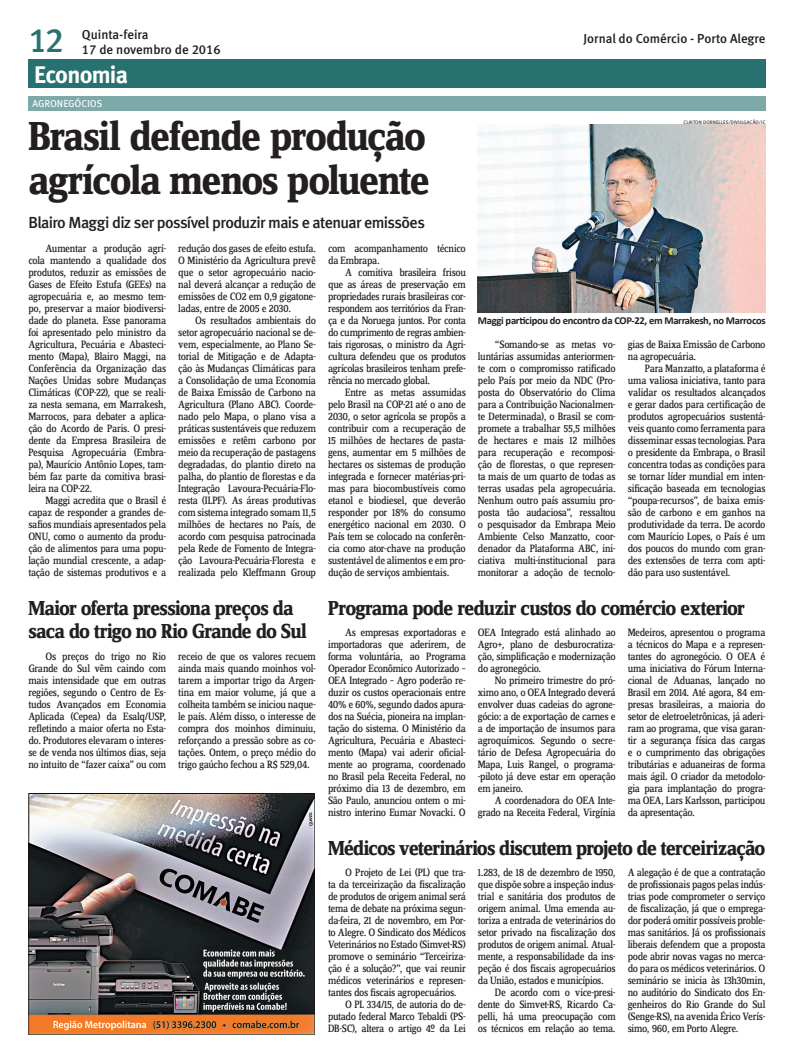
<style>
.page{position:relative;width:794px;height:1063px;background:#fff}
.page>*{position:absolute;margin:0;border:0;box-sizing:border-box;transform-origin:0 0}
.Abre{font:700 42px/44px "Zine Serif Dis";letter-spacing:-.04em;color:#231f20}
.t1{font:34px "Meta Medium LF";color:#277270}
.t2{font:24px "Meta Bold LF";letter-spacing:-.03em;color:#fff}
.Matéria_3_2_1{font:700 21px/23px "Zine Serif Dis";letter-spacing:-.04em;color:#231f20}
.Linha_de_apoio{font:16px "Meta Medium LF";letter-spacing:-.04em;color:#231f20}
.Cabeçalho{font:13px "Meta Medium LF";color:#231f20}
.TEXTO{font:11px/12px "Zine Serif Dis";letter-spacing:-.03em;color:#231f20;text-align:justify}
.Legenda{font:700 10.6px "Calibri";letter-spacing:-.03em;color:#231f20}
.CARTOLA{font:10px "Meta Book LF Caps";letter-spacing:-.015em;color:#fff}
.Crédito{font:5px "Meta Book Caps";color:#231f20}
</style>
<div class="page">
<div style="left:28px;top:60px;width:737px;height:28px;background:#277270"></div>
<img style="left:28px;top:794px;width:287px;height:241px">
<div style="left:28px;top:96px;width:737px;height:14px;background:#7daaa9"></div>
<img style="left:478px;top:125px;width:287px;height:187px">
<p class="Cabeçalho" style="left:82px;top:26px;width:68px">Quinta-feira</p>
<p class="Cabeçalho" style="left:82px;top:42px;width:140px">17 de novembro de 2016</p>
<p class="t1" style="left:28px;top:21px;width:37px">12</p>
<p class="Cabeçalho" style="left:583px;top:31px;width:183px">Jornal do Comércio - Porto Alegre</p>
<h3 class="t2" style="left:34px;top:60px;width:95px">Economia</h3>
<p class="CARTOLA" style="left:33px;top:98px;width:71px">AGRONEGÓCIOS</p>
<p class="Abre" style="left:28px;top:116px;width:403px">Brasil defende produção agrícola menos poluente</p>
<p class="Linha_de_apoio" style="left:28px;top:213px;width:398px">Blairo Maggi diz ser possível produzir mais e atenuar emissões</p>
<p class="TEXTO" style="left:28px;top:243px;width:139px;text-indent:17px">Aumentar a produção agrí&shy;cola mantendo a qualidade dos produtos, reduzir as emissões de Gases de Efeito Estufa (GEEs) na agropecuária e, ao mesmo tem&shy;po, preservar a maior biodiversi&shy;dade do planeta. Esse panorama foi apresentado pelo ministro da Agricultura, Pecuária e Abasteci&shy;mento (Mapa), Blairo Maggi, na Conferência da Organização das Nações Unidas sobre Mudanças Climáticas (COP-22), que se reali&shy;za nesta semana, em Marrakesh, Marrocos, para debater a aplica&shy;ção do Acordo de Paris. O presi&shy;dente da Empresa Brasileira de Pesquisa Agropecuária (Embra&shy;pa), Maurício Antônio Lopes, tam&shy;bém faz parte da comitiva brasi&shy;leira na COP-22.</p>
<p class="TEXTO" style="left:28px;top:495px;width:139px;text-indent:17px">Maggi acredita que o Brasil é capaz de responder a grandes de&shy;safios mundiais apresentados pela ONU, como o aumento da produ&shy;ção de alimentos para uma popu&shy;lação mundial crescente, a adap&shy;tação de sistemas produtivos e a</p>
<p class="TEXTO" style="left:178px;top:243px;width:139px">redução dos gases de efeito estufa.<br>O Ministério da Agricultura prevê que o setor agropecuário nacio&shy;nal deverá alcançar a redução de emissões de CO2 em 0,9 gigatone&shy;ladas, entre de 2005 e 2030.</p>
<p class="TEXTO" style="left:178px;top:315px;width:139px;text-indent:17px">Os resultados ambientais do setor agropecuário nacional se de&shy;vem, especialmente, ao Plano Se&shy;torial de Mitigação e de Adapta&shy;ção às Mudanças Climáticas para a Consolidação de uma Economia de Baixa Emissão de Carbono na Agricultura (Plano ABC). Coorde&shy;nado pelo Mapa, o plano visa a práticas sustentáveis que reduzem emissões e retêm carbono por meio da recuperação de pastagens degradadas, do plantio direto na palha, do plantio de florestas e da Integração Lavoura-Pecuária-Flo&shy;resta (ILPF). As áreas produtivas com sistema integrado somam 11,5 milhões de hectares no País, de acordo com pesquisa patrocinada pela Rede de Fomento de Integra&shy;ção Lavoura-Pecuária-Floresta e realizada pelo Kleffmann Group</p>
<p class="TEXTO" style="left:328px;top:243px;width:139px">com acompanhamento técnico da Embrapa.</p>
<p class="TEXTO" style="left:328px;top:267px;width:139px;text-indent:17px">A comitiva brasileira frisou que as áreas de preservação em propriedades rurais brasileiras cor&shy;respondem aos territórios da Fran&shy;ça e da Noruega juntos. Por conta do cumprimento de regras ambien&shy;tais rigorosas, o ministro da Agri&shy;cultura defendeu que os produtos agrícolas brasileiros tenham prefe&shy;rência no mercado global.</p>
<p class="TEXTO" style="left:328px;top:387px;width:139px;text-indent:17px">Entre as metas assumidas pelo Brasil na COP-21 até o ano de 2030, o setor agrícola se propôs a contribuir com a recuperação de 15 milhões de hectares de pasta&shy;gens, aumentar em 5 milhões de hectares os sistemas de produção integrada e fornecer matérias-pri&shy;mas para biocombustíveis como etanol e biodiesel, que deverão responder por 18% do consumo energético nacional em 2030. O País tem se colocado na conferên&shy;cia como ator-chave na produção sustentável de alimentos e em pro&shy;dução de serviços ambientais.</p>
<p class="Crédito" style="left:683px;top:119px;width:84px">CLAITON DORNELLES/DIVULGAÇÃO/JC</p>
<p class="Legenda" style="left:478px;top:313px;width:289px">Maggi participou do encontro da COP-22, em Marrakesh, no Marrocos</p>
<p class="TEXTO" style="left:478px;top:339px;width:139px;text-indent:17px">“Somando-se as metas vo&shy;luntárias assumidas anteriormen&shy;te com o compromisso ratificado pelo País por meio da NDC (Pro&shy;posta do Observatório do Clima para a Contribuição Nacionalmen&shy;te Determinada), o Brasil se com&shy;promete a trabalhar 55,5 milhões de hectares e mais 12 milhões para recuperação e recomposi&shy;ção de florestas, o que represen&shy;ta mais de um quarto de todas as terras usadas pela agropecuária.<br>Nenhum outro país assumiu pro&shy;posta tão audaciosa”, ressaltou o pesquisador da Embrapa Meio Ambiente Celso Manzatto, coor&shy;denador da Plataforma ABC, ini&shy;ciativa multi-institucional para monitorar a adoção de tecnolo-</p>
<p class="TEXTO" style="left:628px;top:339px;width:139px">gias de Baixa Emissão de Carbono na agropecuária.</p>
<p class="TEXTO" style="left:628px;top:363px;width:139px;text-indent:17px">Para Manzatto, a plataforma é uma valiosa iniciativa, tanto para validar os resultados alcançados e gerar dados para certificação de produtos agropecuários sustentá&shy;veis quanto como ferramenta para disseminar essas tecnologias. Para o presidente da Embrapa, o Brasil concentra todas as condições para se tornar líder mundial em inten&shy;sificação baseada em tecnologias “poupa-recursos”, de baixa emis&shy;são de carbono e em ganhos na produtividade da terra. De acordo com Maurício Lopes, o País é um dos poucos do mundo com gran&shy;des extensões de terra com apti&shy;dão para uso sustentável.</p>
<p class="Matéria_3_2_1" style="left:28px;top:598px;width:280px">Maior oferta pressiona preços da saca do trigo no Rio Grande do Sul</p>
<p class="TEXTO" style="left:28px;top:651px;width:139px;text-indent:17px">Os preços do trigo no Rio Grande do Sul vêm caindo com mais intensidade que em outras regiões, segundo o Centro de Es&shy;tudos Avançados em Economia Aplicada (Cepea) da Esalq/USP, refletindo a maior oferta no Esta&shy;do. Produtores elevaram o interes&shy;se de venda nos últimos dias, seja no intuito de “fazer caixa” ou com</p>
<p class="TEXTO" style="left:178px;top:651px;width:139px">receio de que os valores recuem ainda mais quando moinhos vol&shy;tarem a importar trigo da Argen&shy;tina em maior volume, já que a colheita também se iniciou naque&shy;le país. Além disso, o interesse de compra dos moinhos diminuiu, reforçando a pressão sobre as co&shy;tações. Ontem, o preço médio do trigo gaúcho fechou a R$ 529,04.</p>
<p class="Matéria_3_2_1" style="left:328px;top:598px;width:418px">Programa pode reduzir custos do comércio exterior</p>
<p class="TEXTO" style="left:328px;top:627px;width:139px;text-indent:17px">As empresas exportadoras e importadoras que aderirem, de forma voluntária, ao Programa Operador Econômico Autorizado – OEA Integrado – Agro poderão re&shy;duzir os custos operacionais entre 40% e 60%, segundo dados apura&shy;dos na Suécia, pioneira na implan&shy;tação do sistema. O Ministério da Agricultura, Pecuária e Abasteci&shy;mento (Mapa) vai aderir oficial&shy;mente ao programa, coordenado no Brasil pela Receita Federal, no próximo dia 13 de dezembro, em São Paulo, anunciou ontem o mi&shy;nistro interino Eumar Novacki. O</p>
<p class="TEXTO" style="left:478px;top:627px;width:139px">OEA Integrado está alinhado ao Agro+, plano de desburocratiza&shy;ção, simplificação e modernização do agronegócio.</p>
<p class="TEXTO" style="left:478px;top:675px;width:139px;text-indent:17px">No primeiro trimestre do pró&shy;ximo ano, o OEA Integrado deverá envolver duas cadeias do agrone&shy;gócio: a de exportação de carnes e a de importação de insumos para agroquímicos. Segundo o secre&shy;tário de Defesa Agropecuária do Mapa, Luis Rangel, o programa--piloto já deve estar em operação em janeiro.</p>
<p class="TEXTO" style="left:478px;top:795px;width:139px;text-align:right">A coordenadora do OEA Inte&shy;grado na Receita Federal, Virgínia</p>
<p class="TEXTO" style="left:627px;top:627px;width:139px">Medeiros, apresentou o programa a técnicos do Mapa e a represen&shy;tantes do agronegócio. O OEA é uma iniciativa do Fórum Interna&shy;cional de Aduanas, lançado no Brasil em 2014. Até agora, 84 em&shy;presas brasileiras, a maioria do setor de eletroeletrônicas, já aderi&shy;ram ao programa, que visa garan&shy;tir a segurança física das cargas e o cumprimento das obrigações tributárias e aduaneiras de forma mais ágil. O criador da metodolo&shy;gia para implantação do progra&shy;ma OEA, Lars Karlsson, participou da apresentação.</p>
<p class="Matéria_3_2_1" style="left:328px;top:838px;width:439px">Médicos veterinários discutem projeto de terceirização</p>
<p class="TEXTO" style="left:328px;top:867px;width:139px;text-indent:17px">O Projeto de Lei (PL) que tra&shy;ta da terceirização da fiscalização de produtos de origem animal será tema de debate na próxima segun&shy;da-feira, 21 de novembro, em Por&shy;to Alegre. O Sindicato dos Médicos Veterinários no Estado (Simvet-RS) promove o seminário “Terceiriza&shy;ção é a solução?”, que vai reunir médicos veterinários e represen&shy;tantes dos fiscais agropecuários.</p>
<p class="TEXTO" style="left:328px;top:999px;width:139px;text-indent:17px">O PL 334/15, de autoria do de&shy;putado federal Marco Tebaldi (PS-DB-SC), altera o artigo 4º da Lei</p>
<p class="TEXTO" style="left:478px;top:867px;width:139px">1.283, de 18 de dezembro de 1950, que dispõe sobre a inspeção indus&shy;trial e sanitária dos produtos de origem animal. Uma emenda au&shy;toriza a entrada de veterinários do setor privado na fiscalização dos produtos de origem animal. Atual&shy;mente, a responsabilidade da ins&shy;peção é dos fiscais agropecuários da União, estados e municípios.</p>
<p class="TEXTO" style="left:478px;top:987px;width:139px;text-indent:17px">De acordo com o vice-presi&shy;dente do Simvet-RS, Ricardo Ca&shy;pelli, há uma preocupação com os técnicos em relação ao tema.</p>
<p class="TEXTO" style="left:627px;top:867px;width:139px">A alegação é de que a contratação de profissionais pagos pelas indús&shy;trias pode comprometer o serviço de fiscalização, já que o emprega&shy;dor poderá omitir possíveis proble&shy;mas sanitários. Já os profissionais liberais defendem que a proposta pode abrir novas vagas no merca&shy;do para os médicos veterinários. O seminário se inicia às 13h30min, no auditório do Sindicato dos En&shy;genheiros do Rio Grande do Sul (Senge-RS), na avenida Érico Verís&shy;simo, 960, em Porto Alegre.</p>
</div>
